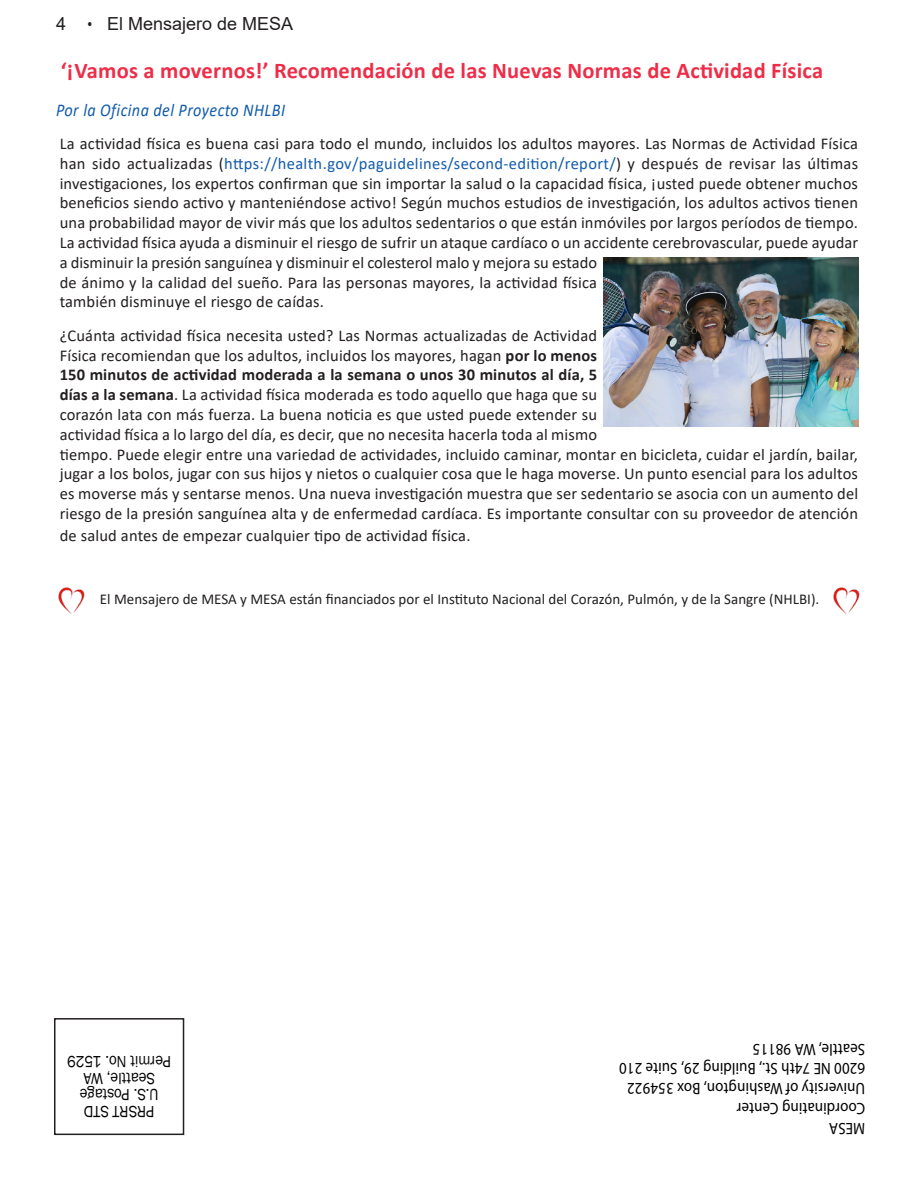
<style>
.page{position:relative;width:918px;height:1188px;background:#fff}
.page>*{position:absolute;margin:0;border:0;box-sizing:border-box;transform-origin:0 0}
.Paragraph_Style_1{font:700 22.5px "Calibri";letter-spacing:.01em;color:#ee2d48}
.Paragraph_Style_1-2{font:italic 18px "Calibri";letter-spacing:.025em;color:#135cab;scale:.9 1}
.t1{font:18px "Arial";color:#231f20}
.Paragraph_Style_1-3{font:16.5px/19.8px "Calibri";letter-spacing:.01em;color:#231f20}
.Paragraph_Style_1-4{font:16.5px "Myriad Pro";letter-spacing:.01em;color:#000;scale:.9 1}
.Paragraph_Style_1-5{font:16.5px/16.5px "Franklin Gothic";color:#000;scale:.9 1}
.t2{font:15px "Calibri";color:#231f20}
.s1{font-family:"Arial Narrow";font-size:16.5px}
.s2{color:#135cab}
.s3{font-weight:700}
</style>
<div class="page">
<img style="left:834px;top:588px;width:26px;height:26px">
<img style="left:58px;top:588px;width:26px;height:26px">
<div style="left:54px;top:1018px;width:130px;height:117px;border:2px solid #231f20"></div>
<img style="left:604px;top:257px;width:254px;height:170px">
<p class="t1" style="left:56px;top:12px;width:239px">4 <span class="s1">•</span> El Mensajero de MESA</p>
<p class="Paragraph_Style_1" style="left:61px;top:54px;width:764px">‘¡Vamos a movernos!’ Recomendación de las Nuevas Normas de Actividad Física</p>
<p class="Paragraph_Style_1-2" style="left:56px;top:97px;width:256px">Por la Oficina del Proyecto NHLBI</p>
<p class="Paragraph_Style_1-3" style="left:60px;top:133px;width:800px">La actividad física es buena casi para todo el mundo, incluidos los adultos mayores. Las Normas de Actividad Física han sido actualizadas (<span class="s2">https://health.gov/paguidelines/second-edition/report/</span>) y después de revisar las últimas investigaciones, los expertos confirman que sin importar la salud o la capacidad física, ¡usted puede obtener muchos beneficios siendo activo y manteniéndose activo! Según muchos estudios de investigación, los adultos activos tienen una probabilidad mayor de vivir más que los adultos sedentarios o que están inmóviles por largos períodos de tiempo.<br>La actividad física ayuda a disminuir el riesgo de sufrir un ataque cardíaco o un accidente cerebrovascular, puede ayudar a disminuir la presión sanguínea y disminuir el colesterol malo y mejora su estado<br>de ánimo y la calidad del sueño. Para las personas mayores, la actividad física<br>también disminuye el riesgo de caídas.</p>
<p class="Paragraph_Style_1-3" style="left:60px;top:325px;width:800px">¿Cuánta actividad física necesita usted? Las Normas actualizadas de Actividad<br>Física recomiendan que los adultos, incluidos los mayores, hagan <span class="s3">por lo menos<br>150 minutos de actividad moderada a la semana o unos 30 minutos al día, 5<br>días a la semana</span>. La actividad física moderada es todo aquello que haga que su<br>corazón lata con más fuerza. La buena noticia es que usted puede extender su<br>actividad física a lo largo del día, es decir, que no necesita hacerla toda al mismo<br>tiempo. Puede elegir entre una variedad de actividades, incluido caminar, montar en bicicleta, cuidar el jardín, bailar, jugar a los bolos, jugar con sus hijos y nietos o cualquier cosa que le haga moverse. Un punto esencial para los adultos es moverse más y sentarse menos. Una nueva investigación muestra que ser sedentario se asocia con un aumento del riesgo de la presión sanguínea alta y de enfermedad cardíaca. Es importante consultar con su proveedor de atención</p>
<p class="Paragraph_Style_1-3" style="left:60px;top:525px;width:412px">de salud antes de empezar cualquier tipo de actividad física.</p>
<p class="t2" style="left:100px;top:589px;width:721px">El Mensajero de MESA y MESA están financiados por el Instituto Nacional del Corazón, Pulmón, y de la Sangre (NHLBI).</p>
<p class="Paragraph_Style_1-5" style="left:171px;top:1070px;width:117px;rotate:-180deg">Permit No. 1529</p>
<p class="Paragraph_Style_1-5" style="left:155px;top:1086px;width:81px;rotate:-180deg">Seattle, WA</p>
<p class="Paragraph_Style_1-5" style="left:158px;top:1119px;width:89px;rotate:-180deg">PRSRT STD<br>U.S. Postage</p>
<p class="Paragraph_Style_1-4" style="left:865px;top:1059px;width:127px;rotate:-180deg">Seattle, WA 98115</p>
<p class="Paragraph_Style_1-4" style="left:865px;top:1079px;width:275px;rotate:-180deg">6200 NE 74th St., Building 29, Suite 210</p>
<p class="Paragraph_Style_1-4" style="left:865px;top:1099px;width:266px;rotate:-180deg">University of Washington, Box 354922</p>
<p class="Paragraph_Style_1-4" style="left:865px;top:1119px;width:144px;rotate:-180deg">Coordinating Center</p>
<p class="Paragraph_Style_1-4" style="left:865px;top:1138px;width:42px;rotate:-180deg">MESA</p>
</div>
